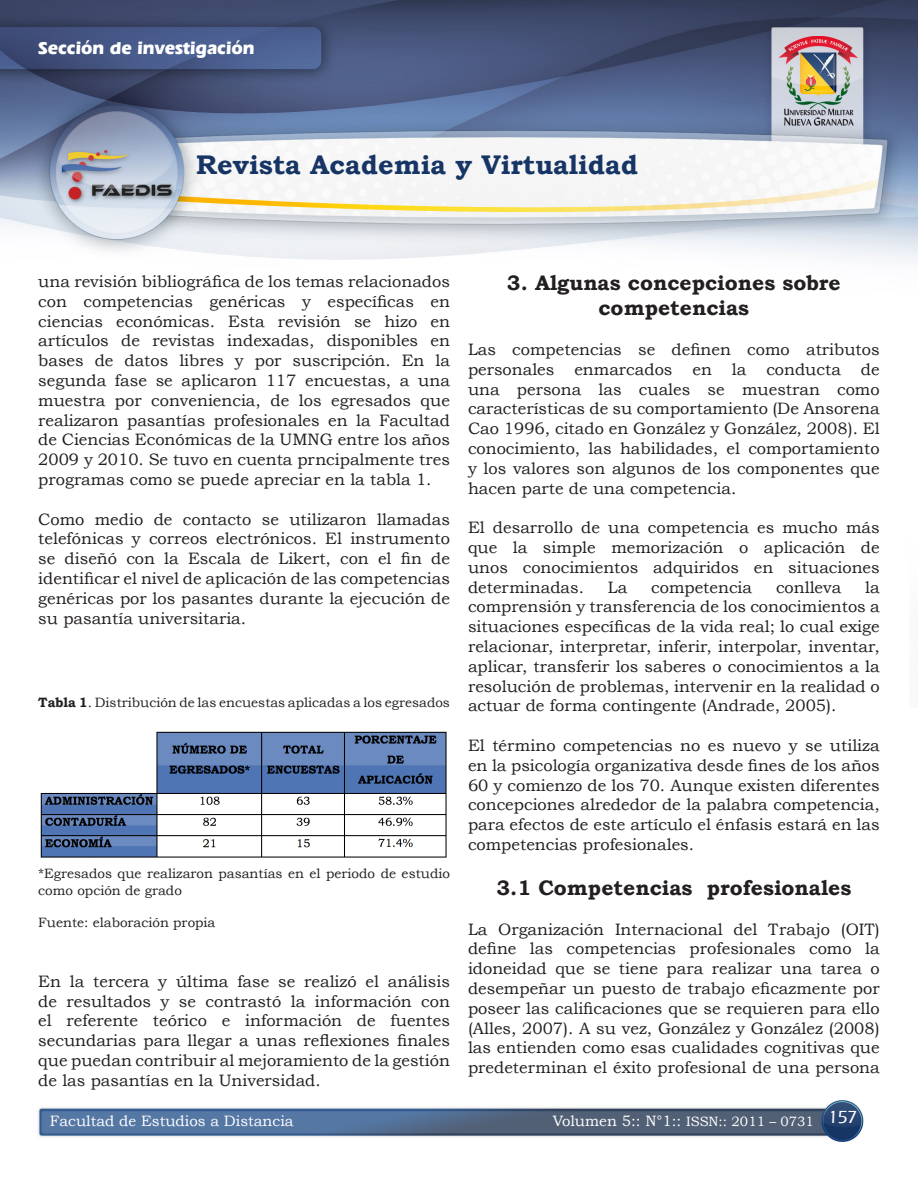
<style>
.page{position:relative;width:918px;height:1188px;background:#fff}
.page>*{position:absolute;margin:0;border:0;box-sizing:border-box;transform-origin:0 0}
.t1{font:700 27px "Bookman Old Style";color:#163564}
.Sub_titulos{font:700 21px/25.2px "Bookman Old Style";color:#231f20;text-align:center}
.t2{font:700 18px "Eras IT Cby BT";color:#fff}
.t3{font:500 18px "Eras ITC";color:#fff}
.Contenidos_Español{font:16.5px/19.8px "Bookman Old Style";color:#231f20;text-align:justify}
.t4{font:15px "Bookman Old Style";color:#fff}
.Pie_de_pag_Nº{font:13.5px/16.2px "Bookman Old Style";color:#231f20}
.s1{font-weight:700}
.s2{font-size:13.5px}
</style>
<div class="page">
<img style="left:0;top:0;width:918px;height:1142px">
<img style="left:38px;top:728px;width:412px;height:132px">
<p class="t2" style="left:38px;top:37px;width:218px">Sección de investigación</p>
<h1 class="t1" style="left:196px;top:149px;width:443px">Revista Academia y Virtualidad</h1>
<p class="Contenidos_Español" style="left:38px;top:271px;width:413px">una revisión bibliográfica de los temas relacionados con competencias genéricas y específicas en ciencias económicas. Esta revisión se hizo en artículos de revistas indexadas, disponibles en bases de datos libres y por suscripción. En la segunda fase se aplicaron 117 encuestas, a una muestra por conveniencia, de los egresados que realizaron pasantías profesionales en la Facultad de Ciencias Económicas de la UMNG entre los años 2009 y 2010. Se tuvo en cuenta prncipalmente tres programas como se puede apreciar en la tabla 1.</p>
<p class="Contenidos_Español" style="left:38px;top:509px;width:413px">Como medio de contacto se utilizaron llamadas telefónicas y correos electrónicos. El instrumento se diseñó con la Escala de Likert, con el fin de identificar el nivel de aplicación de las competencias genéricas por los pasantes durante la ejecución de su pasantía universitaria.</p>
<p class="Pie_de_pag_Nº" style="left:38px;top:694px;width:413px"><span class="s1">Tabla 1</span>. Distribución de las encuestas aplicadas a los egresados</p>
<p class="Pie_de_pag_Nº" style="left:38px;top:866px;width:413px">*Egresados que realizaron pasantías en el periodo de estudio como opción de grado</p>
<p class="Pie_de_pag_Nº" style="left:38px;top:914px;width:179px">Fuente: elaboración propia</p>
<p class="Contenidos_Español" style="left:38px;top:971px;width:413px">En la tercera y última fase se realizó el análisis de resultados y se contrastó la información con el referente teórico e información de fuentes secundarias para llegar a unas reflexiones finales que puedan contribuir al mejoramiento de la gestión de las pasantías en la Universidad.</p>
<p class="Sub_titulos" style="left:507px;top:270px;width:335px">3. Algunas concepciones sobre competencias</p>
<p class="Contenidos_Español" style="left:468px;top:339px;width:413px">Las competencias se definen como atributos personales enmarcados en la conducta de una persona las cuales se muestran como características de su comportamiento (De Ansorena Cao 1996, citado en González y González, 2008). El conocimiento, las habilidades, el comportamiento y los valores son algunos de los componentes que hacen parte de una competencia.</p>
<p class="Contenidos_Español" style="left:468px;top:518px;width:413px">El desarrollo de una competencia es mucho más que la simple memorización o aplicación de unos conocimientos adquiridos en situaciones determinadas.</p>
<p class="Contenidos_Español" style="left:468px;top:577px;width:413px;text-indent:397px">la comprensión y transferencia de los conocimientos a situaciones específicas de la vida real; lo cual exige relacionar, interpretar, inferir, interpolar, inventar, aplicar, transferir los saberes o conocimientos a la resolución de problemas, intervenir en la realidad o actuar de forma contingente (Andrade, 2005).</p>
<p class="Contenidos_Español" style="left:468px;top:735px;width:413px">El término competencias no es nuevo y se utiliza en la psicología organizativa desde fines de los años 60 y comienzo de los 70. Aunque existen diferentes concepciones alrededor de la palabra competencia, para efectos de este artículo el énfasis estará en las competencias profesionales.</p>
<p class="Sub_titulos" style="left:496px;top:875px;width:356px">3.1 Competencias profesionales</p>
<p class="Contenidos_Español" style="left:468px;top:919px;width:413px">La Organización Internacional del Trabajo (OIT) define las competencias profesionales como la idoneidad que se tiene para realizar una tarea o desempeñar un puesto de trabajo eficazmente por poseer las calificaciones que se requieren para ello (Alles, 2007). A su vez, González y González (2008) las entienden como esas cualidades cognitivas que predeterminan el éxito profesional de una persona</p>
<p class="Contenidos_Español" style="left:608px;top:577px;width:21px">La</p>
<p class="Contenidos_Español" style="left:651px;top:577px;width:102px">competencia</p>
<p class="Contenidos_Español" style="left:776px;top:577px;width:67px">conlleva</p>
<p class="t4" style="left:50px;top:1113px;width:245px">Facultad de Estudios a Distancia</p>
<p class="t4" style="left:553px;top:1113px;width:263px">Volumen 5:: N°1:: <span class="s2">ISSN:: 2011 – 0731</span></p>
<p class="t3" style="left:828px;top:1107px;width:31px">157</p>
</div>
